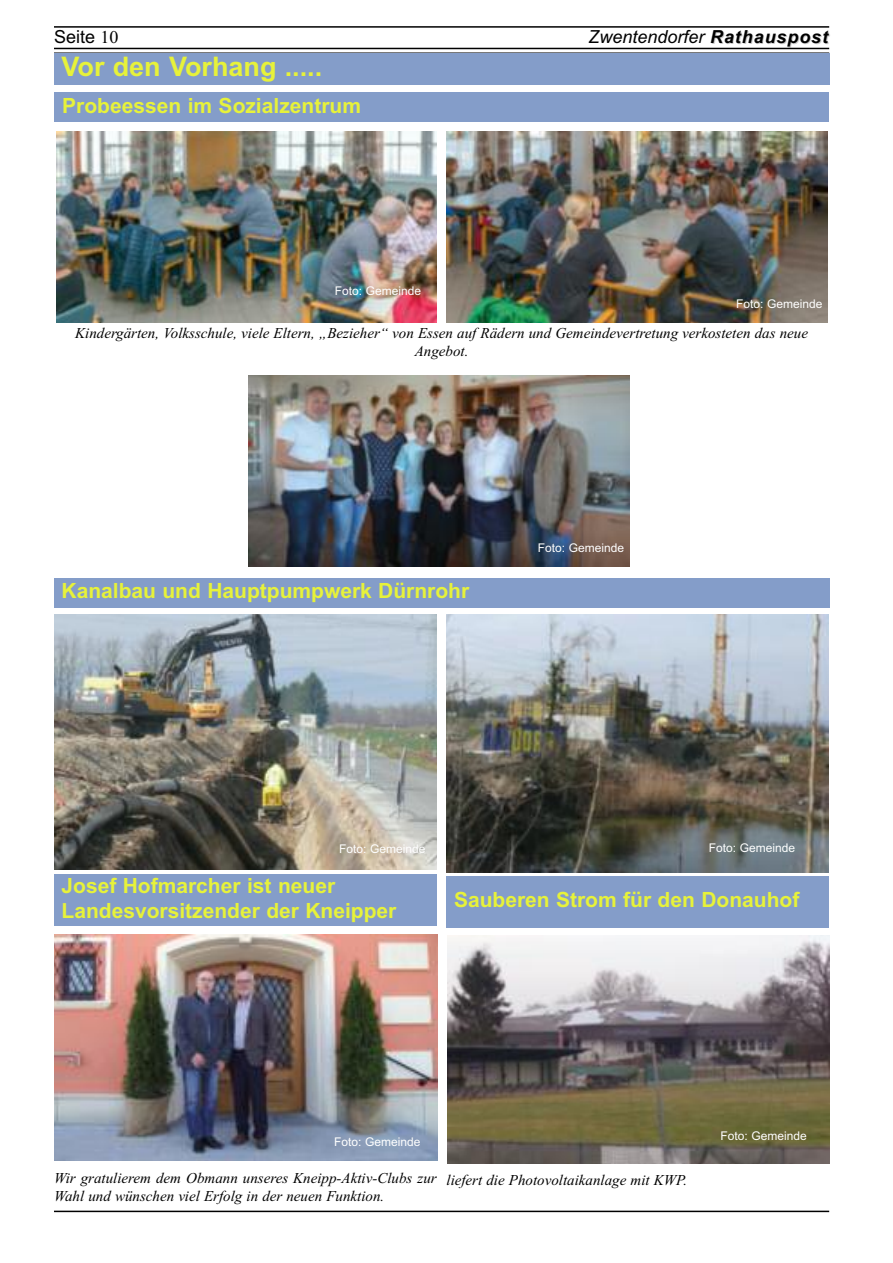
<style>
.page{position:relative;width:893px;height:1263px;background:#fff}
.page>*{position:absolute;margin:0;border:0;box-sizing:border-box;transform-origin:0 0}
.t1{font:700 27px "Arial";color:#e7f23a}
.t2{font:700 21px/25.2px "Arial";color:#e7f23a}
.t3{font:italic 18px "Arial";color:#000}
.t4{font:18px "Arial";color:#000}
.t5{font:italic 15px/18px "Times New Roman";color:#000;text-align:center}
.t6{font:12px "Arial";color:#fff}
.s1{font-family:"Times New Roman"}
.s2{font-weight:700}
</style>
<div class="page">
<hr style="left:54px;top:26px;width:775px;height:2px;background:#000">
<hr style="left:54px;top:48px;width:775px;height:1px;background:#000">
<hr style="left:54px;top:52px;width:775px;height:2px;background:#000">
<hr style="left:54px;top:1211px;width:775px;height:1px;background:#000">
<img style="left:446px;top:131px;width:381px;height:191px">
<img style="left:57px;top:131px;width:380px;height:191px">
<div style="left:54px;top:53px;width:775px;height:32px;background:#849dc9"></div>
<div style="left:55px;top:92px;width:774px;height:30px;background:#849dc9"></div>
<div style="left:54px;top:578px;width:775px;height:30px;background:#849dc9"></div>
<div style="left:54px;top:875px;width:383px;height:51px;background:#849dc9"></div>
<img style="left:446px;top:615px;width:382px;height:257px">
<img style="left:54px;top:615px;width:383px;height:255px">
<img style="left:55px;top:935px;width:382px;height:225px">
<img style="left:448px;top:935px;width:381px;height:229px">
<div style="left:446px;top:876px;width:383px;height:51px;background:#849dc9"></div>
<img style="left:248px;top:376px;width:381px;height:191px">
<p class="t4" style="left:54px;top:27px;width:66px">Seite <span class="s1">10</span></p>
<p class="t3" style="left:589px;top:27px;width:241px">Zwentendorfer <span class="s2">Rathauspost</span></p>
<h1 class="t1" style="left:61px;top:51px;width:262px">Vor den Vorhang .....</h1>
<h2 class="t2" style="left:62px;top:93px;width:300px">Probeessen im Sozialzentrum</h2>
<p class="t6" style="left:335px;top:283px;width:88px">Foto: Gemeinde</p>
<p class="t6" style="left:736px;top:297px;width:88px">Foto: Gemeinde</p>
<p class="t5" style="left:75px;top:324px;width:734px">Kindergärten, Volksschule, viele Eltern, „Bezieher“ von Essen auf Rädern und Gemeindevertretung verkosteten das neue<br>Angebot.</p>
<h2 class="t2" style="left:61px;top:578px;width:409px">Kanalbau und Hauptpumpwerk Dürnrohr</h2>
<p class="t6" style="left:538px;top:541px;width:88px">Foto: Gemeinde</p>
<p class="t6" style="left:339px;top:841px;width:88px">Foto: Gemeinde</p>
<p class="t6" style="left:709px;top:841px;width:88px">Foto: Gemeinde</p>
<h2 class="t2" style="left:61px;top:873px;width:336px">Josef Hofmarcher ist neuer<br>Landesvorsitzender der Kneipper</h2>
<h2 class="t2" style="left:454px;top:887px;width:347px">Sauberen Strom für den Donauhof</h2>
<p class="t6" style="left:334px;top:1135px;width:88px">Foto: Gemeinde</p>
<p class="t5" style="left:54px;top:1169px;width:384px;text-align:left">Wir gratulierem dem Obmann unseres Kneipp-Aktiv-Clubs zur<br>Wahl und wünschen viel Erfolg in der neuen Funktion.</p>
<p class="t5" style="left:446px;top:1171px;width:242px">liefert die Photovoltaikanlage mit KWP.</p>
<p class="t6" style="left:720px;top:1129px;width:88px">Foto: Gemeinde</p>
</div>
